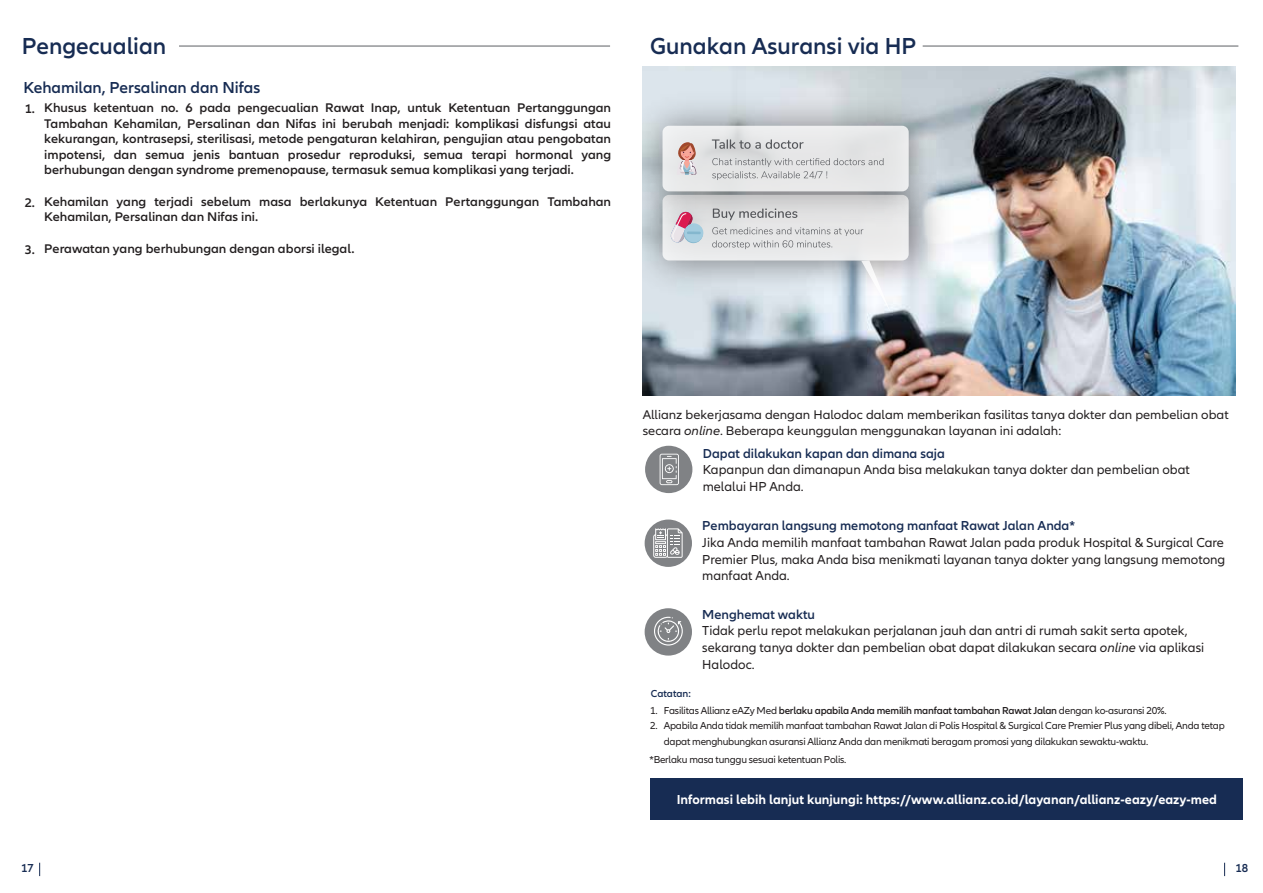
<style>
.page{position:relative;width:1263px;height:893px;background:#fff}
.page>*{position:absolute;margin:0;border:0;box-sizing:border-box;transform-origin:0 0}
.t1{font:600 24px "Allianz Neo";color:#172c53}
.t2{font:600 16.5px "Allianz Neo";color:#172c53}
.t3{font:13.5px/16.8px "Allianz Neo";color:#231f20}
.t4{font:600 13.5px "Allianz Neo";color:#172c53}
.t5{font:700 13.5px "Allianz Neo";color:#fff}
.t6{font:600 13.05px/15.6px "Allianz Neo";color:#231f20;text-align:justify;scale:1.04 1}
.t7{font:13.05px/15.6px "Allianz Neo";color:#231f20;scale:1.04 1}
.t8{font:600 12px "Allianz Neo";color:#172c53}
.t9{font:10.5px/15.6px "Allianz Neo";letter-spacing:-.025em;color:#231f20}
.t10{font:600 10.5px/16.8px "Allianz Neo";letter-spacing:-.025em;color:#231f20}
.s1{font-style:italic}
.s2{color:#172c53}
.s3{font-weight:400}
</style>
<div class="page">
<hr style="left:179px;top:45px;width:431px;height:2px;background:#939598">
<hr style="left:923px;top:45px;width:315px;height:2px;background:#939598">
<div style="left:645px;top:446px;width:47px;height:47px;background:#808285;border-radius:50%"></div>
<div style="left:645px;top:520px;width:47px;height:47px;background:#808285;border-radius:50%"></div>
<div style="left:645px;top:608px;width:47px;height:48px;background:#808285;border-radius:50%"></div>
<svg style="left:660px;top:454px;width:19px;height:31px"></svg>
<svg style="left:653px;top:528px;width:30px;height:30px"></svg>
<svg style="left:654px;top:617px;width:29px;height:29px"></svg>
<svg style="left:39px;top:863px;width:1px;height:13px"></svg>
<svg style="left:1224px;top:863px;width:1px;height:13px"></svg>
<img style="left:643px;top:67px;width:592px;height:329px">
<img style="left:643px;top:140px;width:329px;height:177px">
<div style="left:662px;top:195px;width:247px;height:65px;background:#ebebec;border-radius:7px"></div>
<svg style="left:712px;top:246px;width:121px;height:3px"></svg>
<img style="left:643px;top:71px;width:320px;height:175px">
<div style="left:662px;top:126px;width:247px;height:65px;background:#e8e8e9;border-radius:7px"></div>
<svg style="left:678px;top:142px;width:19px;height:33px"></svg>
<svg style="left:712px;top:139px;width:92px;height:10px"></svg>
<svg style="left:712px;top:158px;width:171px;height:22px"></svg>
<svg style="left:861px;top:260px;width:29px;height:52px"></svg>
<div style="left:650px;top:778px;width:592px;height:42px;background:#172c53"></div>
<h1 class="t1" style="left:22px;top:32px;width:146px">Pengecualian</h1>
<h1 class="t1" style="left:650px;top:32px;width:268px">Gunakan Asuransi via HP</h1>
<p class="t2" style="left:23px;top:78px;width:238px">Kehamilan, Persalinan dan Nifas</p>
<p class="t6" style="left:25px;top:102px;width:11px">1.</p>
<p class="t6" style="left:25px;top:195px;width:11px">2.</p>
<p class="t6" style="left:25px;top:242px;width:11px">3.</p>
<p class="t6" style="left:44px;top:100px;width:546px">Khusus ketentuan no. 6 pada pengecualian Rawat Inap, untuk Ketentuan Pertanggungan Tambahan Kehamilan, Persalinan dan Nifas ini berubah menjadi: komplikasi disfungsi atau kekurangan, kontrasepsi, sterilisasi, metode pengaturan kelahiran, pengujian atau pengobatan impotensi, dan semua jenis bantuan prosedur reproduksi, semua terapi hormonal yang berhubungan dengan syndrome premenopause, termasuk semua komplikasi yang terjadi.</p>
<p class="t6" style="left:44px;top:194px;width:546px">Kehamilan yang terjadi sebelum masa berlakunya Ketentuan Pertanggungan Tambahan<br>Kehamilan, Persalinan dan Nifas ini.</p>
<p class="t6" style="left:44px;top:241px;width:300px">Perawatan yang berhubungan dengan aborsi ilegal.</p>
<p class="t7" style="left:643px;top:407px;width:565px">Allianz bekerjasama dengan Halodoc dalam memberikan fasilitas tanya dokter dan pembelian obat secara <span class="s1">online</span>. Beberapa keunggulan menggunakan layanan ini adalah:</p>
<p class="t4" style="left:703px;top:445px;width:244px">Dapat dilakukan kapan dan dimana saja</p>
<p class="t3" style="left:703px;top:462px;width:489px">Kapanpun dan dimanapun Anda bisa melakukan tanya dokter dan pembelian obat melalui HP Anda.</p>
<p class="t4" style="left:702px;top:518px;width:374px">Pembayaran langsung memotong manfaat Rawat Jalan Anda*</p>
<p class="t3" style="left:702px;top:534px;width:525px;text-align:justify">Jika Anda memilih manfaat tambahan Rawat Jalan pada produk Hospital &amp; Surgical Care Premier Plus, maka Anda bisa menikmati layanan tanya dokter yang langsung memotong manfaat Anda.</p>
<p class="t4" style="left:702px;top:606px;width:114px">Menghemat waktu</p>
<p class="t3" style="left:702px;top:623px;width:503px">Tidak perlu repot melakukan perjalanan jauh dan antri di rumah sakit serta apotek, sekarang tanya dokter dan pembelian obat dapat dilakukan secara <span class="s1">online</span> via aplikasi<br>Halodoc.</p>
<p class="t10" style="left:664px;top:685px;width:504px;text-indent:-13px"><span class="s2">Catatan:<br></span><span class="s3">Fasilitas Allianz eAZy Med</span> berlaku apabila Anda memilih manfaat tambahan Rawat Jalan <span class="s3">dengan ko-asuransi 20%.</span></p>
<p class="t9" style="left:664px;top:718px;width:562px">Apabila Anda tidak memilih manfaat tambahan Rawat Jalan di Polis Hospital &amp; Surgical Care Premier Plus yang dibeli, Anda tetap dapat menghubungkan asuransi Allianz Anda dan menikmati beragam promosi yang dilakukan sewaktu-waktu.</p>
<p class="t9" style="left:650px;top:703px;width:9px">1.<br>2.</p>
<p class="t9" style="left:649px;top:752px;width:198px">*Berlaku masa tunggu sesuai ketentuan Polis.</p>
<p class="t5" style="left:677px;top:791px;width:542px">Informasi lebih lanjut kunjungi: https://www.allianz.co.id/layanan/allianz-eazy/eazy-med</p>
<p class="t8" style="left:21px;top:861px;width:14px">17</p>
<p class="t8" style="left:1235px;top:861px;width:14px">18</p>
</div>
